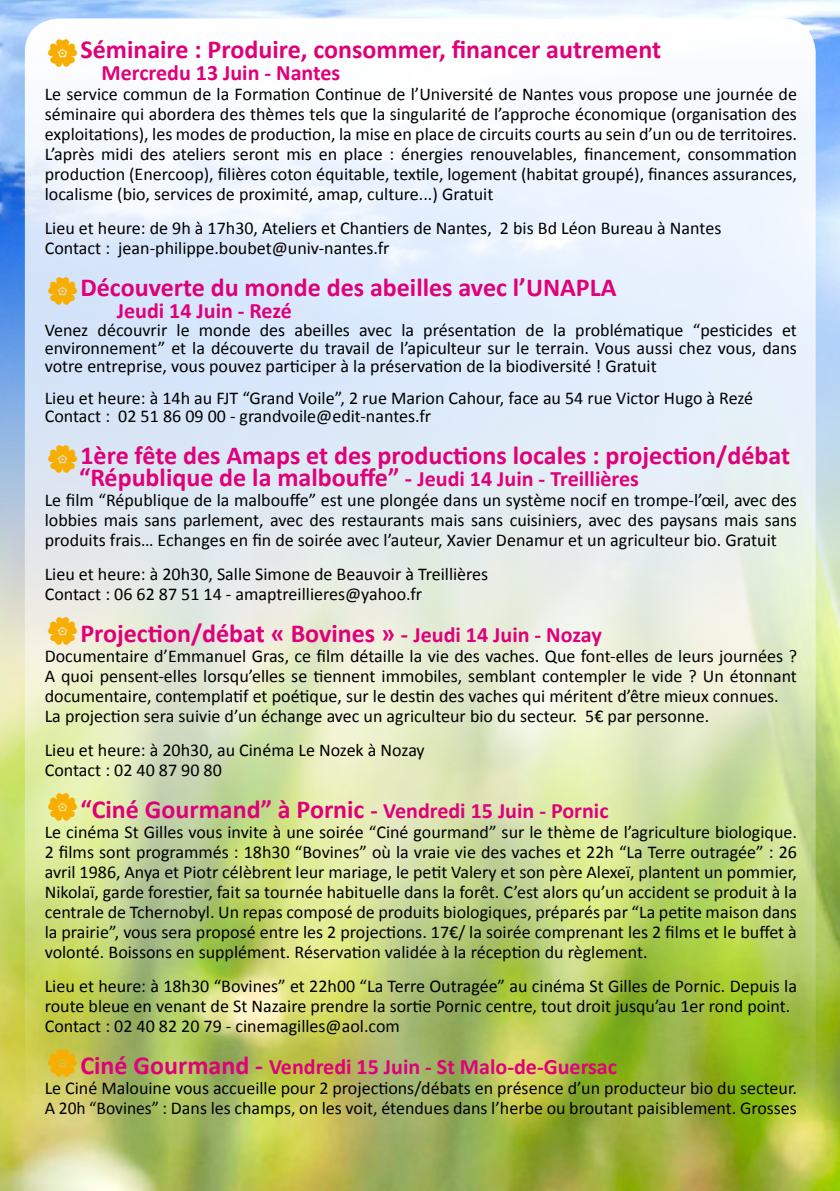
<style>
.page{position:relative;width:840px;height:1191px;background:#fff}
.page>*{position:absolute;margin:0;border:0;box-sizing:border-box;transform-origin:0 0}
.t1{font:700 26px/22px "Calibri";color:#df007a}
.t2{font:700 22px "Calibri";color:#df007a}
.t3{font:18px/20px "Calibri";color:#000}
.s1{font-size:24px}
.s2{font-size:22px}
.s3{font-size:26px}
</style>
<div class="page">
<img style="left:0;top:686px;width:839px;height:505px">
<img style="left:0;top:0;width:839px;height:686px">
<img style="left:25px;top:18px;width:790px;height:1123px;border-radius:34px">
<svg style="left:48px;top:39px;width:29px;height:28px"></svg>
<svg style="left:48px;top:277px;width:29px;height:28px"></svg>
<svg style="left:48px;top:445px;width:29px;height:28px"></svg>
<svg style="left:48px;top:617px;width:29px;height:28px"></svg>
<svg style="left:48px;top:793px;width:29px;height:28px"></svg>
<svg style="left:48px;top:1049px;width:29px;height:28px"></svg>
<h1 class="t1" style="left:80px;top:37px;width:582px">Séminaire : Produire, consommer, financer autrement</h1>
<p class="t2" style="left:101px;top:59px;width:240px">Mercredu 13 Juin - Nantes</p>
<p class="t3" style="left:45px;top:83px;width:753px;text-align:justify">Le service commun de la Formation Continue de l’Université de Nantes vous propose une journée de séminaire qui abordera des thèmes tels que la singularité de l’approche économique (organisation des exploitations), les modes de production, la mise en place de circuits courts au sein d’un ou de territoires.<br>L’après midi des ateliers seront mis en place : énergies renouvelables, financement, consommation production (Enercoop), filières coton équitable, textile, logement (habitat groupé), finances assurances, localisme (bio, services de proximité, amap, culture...) Gratuit</p>
<p class="t3" style="left:45px;top:217px;width:677px">Lieu et heure: de 9h à 17h30, Ateliers et Chantiers de Nantes, 2 bis Bd Léon Bureau à Nantes<br>Contact : jean-philippe.boubet@univ-nantes.fr</p>
<h1 class="t1" style="left:80px;top:275px;width:537px">Découverte du monde des abeilles avec l’UNAPLA</h1>
<p class="t2" style="left:117px;top:297px;width:176px">Jeudi 14 Juin - Rezé</p>
<p class="t3" style="left:45px;top:320px;width:753px;line-height:18px;text-align:justify">Venez découvrir le monde des abeilles avec la présentation de la problématique “pesticides et environnement” et la découverte du travail de l’apiculteur sur le terrain. Vous aussi chez vous, dans votre entreprise, vous pouvez participer à la préservation de la biodiversité ! Gratuit</p>
<p class="t3" style="left:45px;top:388px;width:709px;line-height:18px">Lieu et heure: à 14h au FJT “Grand Voile”, 2 rue Marion Cahour, face au 54 rue Victor Hugo à Rezé<br>Contact : 02 51 86 09 00 - grandvoile@edit-nantes.fr</p>
<h1 class="t1" style="left:79px;top:443px;width:712px">1ère fête des Amaps et des productions locales : projection/débat “République de la malbouffe” <span class="s1">-</span> <span class="s2">Jeudi 14 Juin - Treillières</span></h1>
<p class="t3" style="left:45px;top:489px;width:753px;text-align:justify">Le film “République de la malbouffe” est une plongée dans un système nocif en trompe-l’œil, avec des lobbies mais sans parlement, avec des restaurants mais sans cuisiniers, avec des paysans mais sans produits frais… Echanges en fin de soirée avec l’auteur, Xavier Denamur et un agriculteur bio. Gratuit</p>
<p class="t3" style="left:45px;top:563px;width:445px">Lieu et heure: à 20h30, Salle Simone de Beauvoir à Treillières<br>Contact : 06 62 87 51 14 - amaptreillieres@yahoo.fr</p>
<h1 class="t1" style="left:80px;top:621px;width:522px">Projection/débat « Bovines » <span class="s1">-</span> <span class="s2">Jeudi 14 Juin - Nozay</span></h1>
<p class="t3" style="left:45px;top:645px;width:753px">Documentaire d’Emmanuel Gras, ce film détaille la vie des vaches. Que font-elles de leurs journées ?<br>A quoi pensent-elles lorsqu’elles se tiennent immobiles, semblant contempler le vide ? Un étonnant documentaire, contemplatif et poétique, sur le destin des vaches qui méritent d’être mieux connues.<br>La projection sera suivie d’un échange avec un agriculteur bio du secteur. 5€ par personne.</p>
<p class="t3" style="left:45px;top:739px;width:381px">Lieu et heure: à 20h30, au Cinéma Le Nozek à Nozay<br>Contact : 02 40 87 90 80</p>
<h1 class="t1" style="left:80px;top:797px;width:529px">“Ciné Gourmand” à Pornic <span class="s1">-</span> <span class="s2">Vendredi 15 Juin - Pornic</span></h1>
<p class="t3" style="left:45px;top:821px;width:753px;text-align:justify">Le cinéma St Gilles vous invite à une soirée “Ciné gourmand” sur le thème de l’agriculture biologique.<br>2 films sont programmés : 18h30 “Bovines” où la vraie vie des vaches et 22h “La Terre outragée” : 26 avril 1986, Anya et Piotr célèbrent leur mariage, le petit Valery et son père Alexeï, plantent un pommier, Nikolaï, garde forestier, fait sa tournée habituelle dans la forêt. C’est alors qu’un accident se produit à la centrale de Tchernobyl. Un repas composé de produits biologiques, préparés par “La petite maison dans la prairie”, vous sera proposé entre les 2 projections. 17€/ la soirée comprenant les 2 films et le buffet à volonté. Boissons en supplément. Réservation validée à la réception du règlement.</p>
<p class="t3" style="left:45px;top:975px;width:753px">Lieu et heure: à 18h30 “Bovines” et 22h00 “La Terre Outragée” au cinéma St Gilles de Pornic. Depuis la route bleue en venant de St Nazaire prendre la sortie Pornic centre, tout droit jusqu’au 1er rond point.<br>Contact : 02 40 82 20 79 - cinemagilles@aol.com</p>
<p class="t2" style="left:80px;top:1053px;width:538px"><span class="s3">Ciné Gourmand -</span> Vendredi 15 Juin - St Malo-de-Guersac</p>
<p class="t3" style="left:45px;top:1077px;width:753px">Le Ciné Malouine vous accueille pour 2 projections/débats en présence d’un producteur bio du secteur.<br>A 20h “Bovines” : Dans les champs, on les voit, étendues dans l’herbe ou broutant paisiblement. Grosses</p>
</div>
